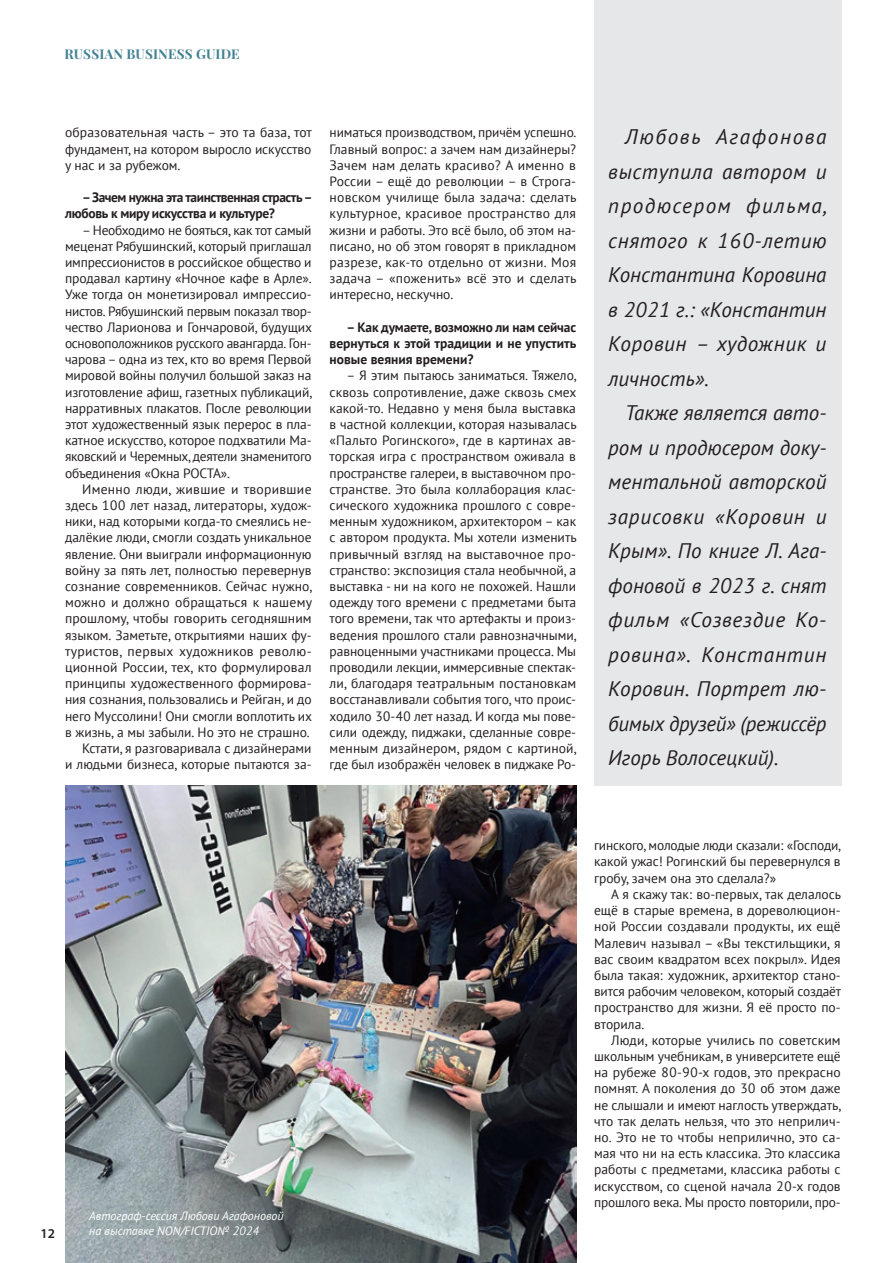
<style>
.page{position:relative;width:893px;height:1263px;background:#fff}
.page>*{position:absolute;margin:0;border:0;box-sizing:border-box;transform-origin:0 0}
.t1{font:italic 21px/34.5px "PT Sans";color:#231f20;text-align:justify}
.t2{font:13.5px/16.2px "PT Sans";letter-spacing:-.005em;color:#231f20;text-align:justify}
.t3{font:700 13.5px/16.2px "PT Sans";letter-spacing:-.02em;color:#231f20}
.t4{font:700 13.5px "Playfair Display";letter-spacing:.01em;color:#438293}
.t5{font:600 13.5px "Myriad Pro";color:#231f20}
.t6{font:italic 12px "PT Sans";color:#fff}
</style>
<div class="page">
<div style="left:595px;top:0;width:247px;height:785px;background:#e6e7e9"></div>
<img style="left:65px;top:785px;width:511px;height:478px">
<p class="t4" style="left:64px;top:45px;width:177px">RUSSIAN BUSINESS GUIDE</p>
<p class="t2" style="left:65px;top:124px;width:248px">образовательная часть – это та база, тот фундамент, на котором выросло искусство у нас и за рубежом.</p>
<p class="t3" style="left:65px;top:189px;width:249px;text-indent:17px">– Зачем нужна эта таинственная страсть – любовь к миру искусства и культуре?</p>
<p class="t2" style="left:65px;top:221px;width:248px;text-indent:17px">– Необходимо не бояться, как тот самый меценат Рябушинский, который приглашал импрессионистов в российское общество и продавал картину «Ночное кафе в Арле».<br>Уже тогда он монетизировал импрессио&shy;нистов. Рябушинский первым показал твор&shy;чество Ларионова и Гончаровой, будущих основоположников русского авангарда. Гон&shy;чарова – одна из тех, кто во время Первой мировой войны получил большой заказ на изготовление афиш, газетных публикаций, нарративных плакатов. После революции этот художественный язык перерос в пла&shy;катное искусство, которое подхватили Ма&shy;яковский и Черемных, деятели знаменитого объединения «Окна РОСТА».</p>
<p class="t2" style="left:65px;top:481px;width:249px;text-indent:17px">Именно люди, жившие и творившие здесь 100 лет назад, литераторы, худож&shy;ники, над которыми когда-то смеялись не&shy;далёкие люди, смогли создать уникальное явление. Они выиграли информационную войну за пять лет, полностью перевернув сознание современников. Сейчас нужно, можно и должно обращаться к нашему прошлому, чтобы говорить сегодняшним языком. Заметьте, открытиями наших фу&shy;туристов, первых художников револю&shy;ционной России, тех, кто формулировал принципы художественного формирова&shy;ния сознания, пользовались и Рейган, и до него Муссолини! Они смогли воплотить их в жизнь, а мы забыли. Но это не страшно.</p>
<p class="t2" style="left:65px;top:740px;width:248px;text-align:right">Кстати, я разговаривала с дизайнерами<br>и людьми бизнеса, которые пытаются за-</p>
<p class="t2" style="left:330px;top:124px;width:248px">ниматься производством, причём успешно.<br>Главный вопрос: а зачем нам дизайнеры?<br>Зачем нам делать красиво? А именно в России – ещё до революции – в Строга&shy;новском училище была задача: сделать культурное, красивое пространство для жизни и работы. Это всё было, об этом на&shy;писано, но об этом говорят в прикладном разрезе, как-то отдельно от жизни. Моя задача – «поженить» всё это и сделать интересно, нескучно.</p>
<p class="t3" style="left:330px;top:319px;width:248px;text-align:justify;text-indent:17px">– Как думаете, возможно ли нам сейчас вернуться к этой традиции и не упустить новые веяния времени?</p>
<p class="t2" style="left:330px;top:367px;width:248px;text-indent:17px">– Я этим пытаюсь заниматься. Тяжело, сквозь сопротивление, даже сквозь смех какой-то. Недавно у меня была выставка в частной коллекции, которая называлась «Пальто Рогинского», где в картинах ав&shy;торская игра с пространством оживала в пространстве галереи, в выставочном про&shy;странстве. Это была коллаборация клас&shy;сического художника прошлого с совре&shy;менным художником, архитектором – как с автором продукта. Мы хотели изменить привычный взгляд на выставочное про&shy;странство: экспозиция стала необычной, а выставка - ни на кого не похожей. Нашли одежду того времени с предметами быта того времени, так что артефакты и произ&shy;ведения прошлого стали равнозначными, равноценными участниками процесса. Мы проводили лекции, иммерсивные спектак&shy;ли, благодаря театральным постановкам восстанавливали события того, что проис&shy;ходило 30-40 лет назад. И когда мы пове&shy;сили одежду, пиджаки, сделанные совре&shy;менным дизайнером, рядом с картиной, где был изображён человек в пиджаке Ро-</p>
<p class="t1" style="left:608px;top:119px;width:220px;text-indent:17px">Любовь Агафонова выступила автором и продюсером фильма, снятого к 160-летию Константина Коровина в 2021 г.: «Константин Коровин – художник и личность».</p>
<p class="t1" style="left:608px;top:395px;width:220px;text-indent:17px">Также является авто&shy;ром и продюсером доку&shy;ментальной авторской зарисовки «Коровин и Крым». По книге Л. Ага&shy;фоновой в 2023 г. снят фильм «Созвездие Ко&shy;ровина». Константин Коровин. Портрет лю&shy;бимых друзей» (режиссёр Игорь Волосецкий).</p>
<p class="t5" style="left:41px;top:1224px;width:16px">12</p>
<p class="t6" style="left:89px;top:1208px;width:196px">Автограф-сессия Любови Агафоновой</p>
<p class="t6" style="left:89px;top:1223px;width:171px">на выставке NON/FICTIO№ 2024</p>
<p class="t2" style="left:594px;top:837px;width:248px">гинского, молодые люди сказали: «Господи, какой ужас! Рогинский бы перевернулся в гробу, зачем она это сделала?»</p>
<p class="t2" style="left:594px;top:886px;width:249px;text-indent:17px">А я скажу так: во-первых, так делалось ещё в старые времена, в дореволюцион&shy;ной России создавали продукты, их ещё Малевич называл – «Вы текстильщики, я вас своим квадратом всех покрыл». Идея была такая: художник, архитектор стано&shy;вится рабочим человеком, который создаёт пространство для жизни. Я её просто по&shy;вторила.</p>
<p class="t2" style="left:594px;top:1031px;width:248px;text-indent:17px">Люди, которые учились по советским школьным учебникам, в университете ещё на рубеже 80-90-х годов, это прекрасно помнят. А поколения до 30 об этом даже не слышали и имеют наглость утверждать, что так делать нельзя, что это неприлич&shy;но. Это не то чтобы неприлично, это са&shy;мая что ни на есть классика. Это классика работы с предметами, классика работы с искусством, со сценой начала 20-х годов прошлого века. Мы просто повторили, про-</p>
</div>
